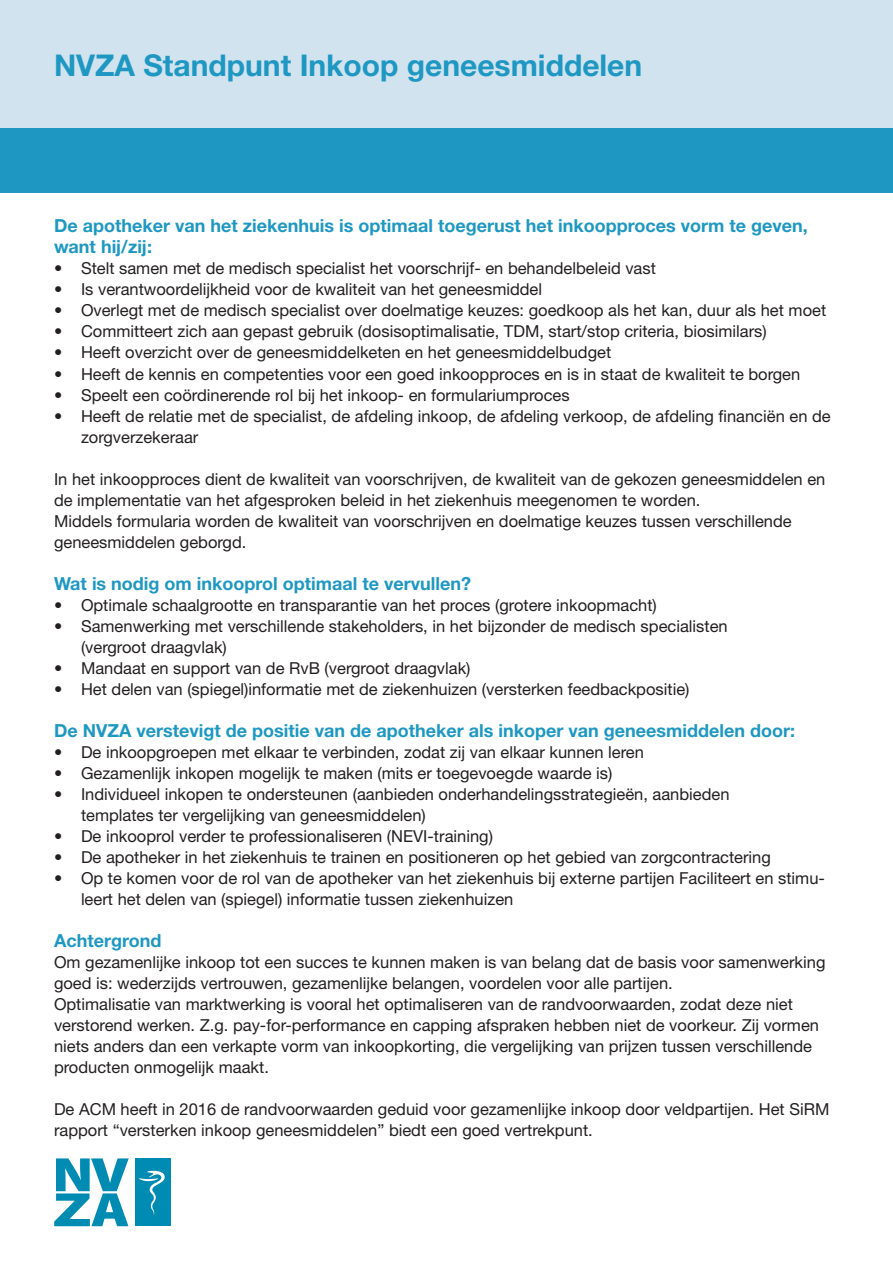
<style>
.page{position:relative;width:893px;height:1263px;background:#fff}
.page>*{position:absolute;margin:0;border:0;box-sizing:border-box;transform-origin:0 0}
.t1{font:700 30px "Helvetica Neue LT Std";color:#1e98c2}
.t2{font:700 18px/21.6px "Helvetica Neue LT Std";color:#1e98c2}
.t3{font:16.5px/21px "Helvetica Neue LT Std";color:#231f20}
</style>
<div class="page">
<div style="left:0;top:0;width:893px;height:128px;background:#d1e3ee"></div>
<div style="left:0;top:128px;width:893px;height:64px;background:#1e98c2"></div>
<div style="left:135px;top:1158px;width:35px;height:68px;background:#008bb3"></div>
<svg style="left:54px;top:1158px;width:75px;height:68px"></svg>
<svg style="left:139px;top:1170px;width:26px;height:45px"></svg>
<h1 class="t1" style="left:54px;top:46px;width:590px">NVZA Standpunt Inkoop geneesmiddelen</h1>
<p class="t2" style="left:54px;top:214px;width:755px">De apotheker van het ziekenhuis is optimaal toegerust het inkoopproces vorm te geven, want hij/zij:</p>
<p class="t3" style="left:54px;top:258px;width:603px">• Stelt samen met de medisch specialist het voorschrijf- en behandelbeleid vast</p>
<p class="t3" style="left:54px;top:279px;width:490px">• Is verantwoordelijkheid voor de kwaliteit van het geneesmiddel</p>
<p class="t3" style="left:54px;top:300px;width:774px">• Overlegt met de medisch specialist over doelmatige keuzes: goedkoop als het kan, duur als het moet</p>
<p class="t3" style="left:54px;top:321px;width:714px">• Committeert zich aan gepast gebruik (dosisoptimalisatie, TDM, start/stop criteria, biosimilars)</p>
<p class="t3" style="left:54px;top:342px;width:559px">• Heeft overzicht over de geneesmiddelketen en het geneesmiddelbudget</p>
<p class="t3" style="left:54px;top:363px;width:748px">• Heeft de kennis en competenties voor een goed inkoopproces en is in staat de kwaliteit te borgen</p>
<p class="t3" style="left:54px;top:384px;width:517px">• Speelt een coördinerende rol bij het inkoop- en formulariumproces</p>
<p class="t3" style="left:81px;top:405px;width:751px;text-indent:-27px">• Heeft de relatie met de specialist, de afdeling inkoop, de afdeling verkoop, de afdeling financiën en de zorgverzekeraar</p>
<p class="t3" style="left:54px;top:468px;width:773px">In het inkoopproces dient de kwaliteit van voorschrijven, de kwaliteit van de gekozen geneesmiddelen en de implementatie van het afgesproken beleid in het ziekenhuis meegenomen te worden.<br>Middels formularia worden de kwaliteit van voorschrijven en doelmatige keuzes tussen verschillende geneesmiddelen geborgd.</p>
<p class="t2" style="left:54px;top:572px;width:419px">Wat is nodig om inkooprol optimaal te vervullen?</p>
<p class="t3" style="left:54px;top:594px;width:604px">• Optimale schaalgrootte en transparantie van het proces (grotere inkoopmacht)</p>
<p class="t3" style="left:81px;top:615px;width:648px;text-indent:-27px">• Samenwerking met verschillende stakeholders, in het bijzonder de medisch specialisten (vergroot draagvlak)</p>
<p class="t3" style="left:54px;top:657px;width:418px">• Mandaat en support van de RvB (vergroot draagvlak)</p>
<p class="t3" style="left:54px;top:678px;width:637px">• Het delen van (spiegel)informatie met de ziekenhuizen (versterken feedbackpositie)</p>
<p class="t2" style="left:54px;top:719px;width:742px">De NVZA verstevigt de positie van de apotheker als inkoper van geneesmiddelen door:</p>
<p class="t3" style="left:54px;top:741px;width:591px">• De inkoopgroepen met elkaar te verbinden, zodat zij van elkaar kunnen leren</p>
<p class="t3" style="left:54px;top:762px;width:560px">• Gezamenlijk inkopen mogelijk te maken (mits er toegevoegde waarde is)</p>
<p class="t3" style="left:81px;top:783px;width:650px;text-indent:-27px">• Individueel inkopen te ondersteunen (aanbieden onderhandelingsstrategieën, aanbieden templates ter vergelijking van geneesmiddelen)</p>
<p class="t3" style="left:54px;top:825px;width:440px">• De inkooprol verder te professionaliseren (NEVI-training)</p>
<p class="t3" style="left:54px;top:846px;width:718px">• De apotheker in het ziekenhuis te trainen en positioneren op het gebied van zorgcontractering</p>
<p class="t3" style="left:81px;top:867px;width:745px;text-indent:-27px">• Op te komen voor de rol van de apotheker van het ziekenhuis bij externe partijen Faciliteert en stimu&shy;leert het delen van (spiegel) informatie tussen ziekenhuizen</p>
<p class="t2" style="left:54px;top:929px;width:109px">Achtergrond</p>
<p class="t3" style="left:54px;top:951px;width:773px">Om gezamenlijke inkoop tot een succes te kunnen maken is van belang dat de basis voor samenwerking goed is: wederzijds vertrouwen, gezamenlijke belangen, voordelen voor alle partijen.<br>Optimalisatie van marktwerking is vooral het optimaliseren van de randvoorwaarden, zodat deze niet verstorend werken. Z.g. pay-for-performance en capping afspraken hebben niet de voorkeur. Zij vormen niets anders dan een verkapte vorm van inkoopkorting, die vergelijking van prijzen tussen verschillende producten onmogelijk maakt.</p>
<p class="t3" style="left:54px;top:1098px;width:777px">De ACM heeft in 2016 de randvoorwaarden geduid voor gezamenlijke inkoop door veldpartijen. Het SiRM rapport “versterken inkoop geneesmiddelen” biedt een goed vertrekpunt.</p>
</div>
